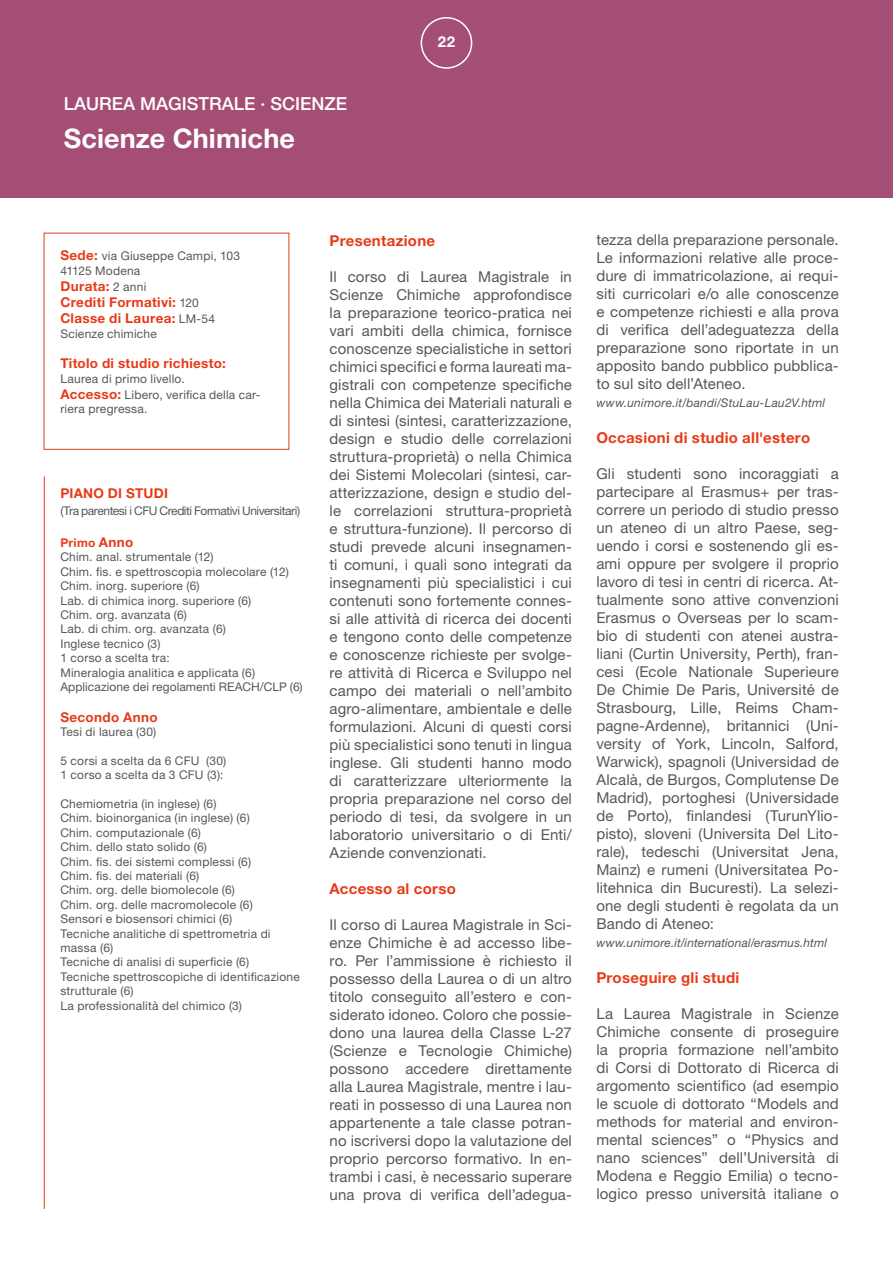
<style>
.page{position:relative;width:893px;height:1263px;background:#fff}
.page>*{position:absolute;margin:0;border:0;box-sizing:border-box;transform-origin:0 0}
.t1{font:700 27px "Helvetica Neue LT Std";letter-spacing:.005em;color:#fff}
.t2{font:500 18px "Helvetica Neue LT Std";color:#fff}
.t3{font:15px/18px "Helvetica Neue LT Std";letter-spacing:.01em;color:#575756;text-align:justify}
.t4{font:700 15px "Helvetica Neue LT Std";letter-spacing:.02em;color:#e73b18}
.t5{font:700 15px "Helvetica Neue LT Std";color:#fff}
.t6{font:700 13.5px/16.2px "Helvetica Neue LT Std";letter-spacing:.025em;color:#e73b18}
.t7{font:12px/14.4px "Helvetica Neue LT Std";letter-spacing:.015em;color:#575756}
.t8{font:italic 12px "Helvetica Neue LT Std";letter-spacing:.01em;color:#575756}
.t9{font:12px "Helvetica Neue LT Std";letter-spacing:-.04em;color:#575756}
.s1{font-weight:700;font-size:13.5px;color:#e73b18}
.s2{font-weight:400;font-size:12px;color:#575756}
.s3{font-weight:700;color:#e73b18}
</style>
<div class="page">
<div style="left:0;top:0;width:893px;height:197px;background:#a54e75"></div>
<hr style="left:44px;top:477px;width:1px;height:731px;background:#e73b18">
<div style="left:421px;top:17px;width:51px;height:52px;border:2px solid #fff;border-radius:50%"></div>
<p class="t2" style="left:64px;top:92px;width:285px">LAUREA MAGISTRALE · SCIENZE</p>
<h1 class="t1" style="left:64px;top:121px;width:233px">Scienze Chimiche</h1>
<p class="t5" style="left:438px;top:32px;width:19px">22</p>
<p class="t7" style="left:60px;top:249px;width:181px"><span class="s1">Sede:</span> via Giuseppe Campi, 103<br>41125 Modena</p>
<p class="t6" style="left:60px;top:278px;width:156px">Durata: <span class="s2">2 anni<br></span>Crediti Formativi: <span class="s2">120<br></span>Classe di Laurea: <span class="s2">LM-54</span></p>
<p class="t7" style="left:60px;top:326px;width:98px">Scienze chimiche</p>
<p class="t6" style="left:60px;top:355px;width:167px">Titolo di studio richiesto:</p>
<p class="t7" style="left:60px;top:370px;width:202px;line-height:16.2px">Laurea di primo livello.<br><span class="s1">Accesso:</span> Libero, verifica della car-</p>
<p class="t7" style="left:60px;top:402px;width:89px">riera pregressa.</p>
<p class="t6" style="left:60px;top:485px;width:109px">PIANO DI STUDI</p>
<p class="t9" style="left:60px;top:503px;width:241px">(Tra parentesi i CFU Crediti Formativi Universitari)</p>
<p class="t7" style="left:60px;top:535px;width:244px"><span class="s3">Primo</span> <span class="s1">Anno<br></span>Chim. anal. strumentale (12)<br>Chim. fis. e spettroscopia molecolare (12)<br>Chim. inorg. superiore (6)<br>Lab. di chimica inorg. superiore (6)<br>Chim. org. avanzata (6)<br>Lab. di chim. org. avanzata (6)<br>Inglese tecnico (3)<br>1 corso a scelta tra:<br>Mineralogia analitica e applicata (6)<br>Applicazione dei regolamenti REACH/CLP (6)</p>
<p class="t6" style="left:60px;top:708px;width:99px">Secondo Anno</p>
<p class="t7" style="left:60px;top:724px;width:98px">Tesi di laurea (30)</p>
<p class="t7" style="left:60px;top:753px;width:167px">5 corsi a scelta da 6 CFU (30)<br>1 corso a scelta da 3 CFU (3):</p>
<p class="t7" style="left:60px;top:796px;width:241px">Chemiometria (in inglese) (6)<br>Chim. bioinorganica (in inglese) (6)<br>Chim. computazionale (6)<br>Chim. dello stato solido (6)<br>Chim. fis. dei sistemi complessi (6)<br>Chim. fis. dei materiali (6)<br>Chim. org. delle biomolecole (6)<br>Chim. org. delle macromolecole (6)<br>Sensori e biosensori chimici (6)<br>Tecniche analitiche di spettrometria di massa (6)<br>Tecniche di analisi di superficie (6)<br>Tecniche spettroscopiche di identificazione strutturale (6)<br>La professionalità del chimico (3)</p>
<p class="t4" style="left:330px;top:231px;width:107px">Presentazione</p>
<p class="t3" style="left:330px;top:267px;width:244px">Il corso di Laurea Magistrale in Scienze Chimiche approfondisce la preparazione teorico-pratica nei vari ambiti della chimica, fornisce conoscenze specialistiche in settori chimici specifici e forma laureati ma&shy;gistrali con competenze specifiche nella Chimica dei Materiali naturali e di sintesi (sintesi, caratterizzazione, design e studio delle correlazioni struttura-proprietà) o nella Chimica dei Sistemi Molecolari (sintesi, car&shy;atterizzazione, design e studio del&shy;le correlazioni struttura-proprietà e struttura-funzione). Il percorso di studi prevede alcuni insegnamen&shy;ti comuni, i quali sono integrati da insegnamenti più specialistici i cui contenuti sono fortemente connes&shy;si alle attività di ricerca dei docenti e tengono conto delle competenze e conoscenze richieste per svolge&shy;re attività di Ricerca e Sviluppo nel campo dei materiali o nell’ambito agro-alimentare, ambientale e delle formulazioni. Alcuni di questi corsi più specialistici sono tenuti in lingua inglese. Gli studenti hanno modo di caratterizzare ulteriormente la propria preparazione nel corso del periodo di tesi, da svolgere in un laboratorio universitario o di Enti/ Aziende convenzionati.</p>
<p class="t4" style="left:330px;top:879px;width:128px">Accesso al corso</p>
<p class="t3" style="left:330px;top:915px;width:244px">Il corso di Laurea Magistrale in Sci&shy;enze Chimiche è ad accesso libe&shy;ro. Per l’ammissione è richiesto il possesso della Laurea o di un altro titolo conseguito all’estero e con&shy;siderato idoneo. Coloro che possie&shy;dono una laurea della Classe L-27 (Scienze e Tecnologie Chimiche) possono accedere direttamente alla Laurea Magistrale, mentre i lau&shy;reati in possesso di una Laurea non appartenente a tale classe potran&shy;no iscriversi dopo la valutazione del proprio percorso formativo. In en&shy;trambi i casi, è necessario superare una prova di verifica dell’adegua-</p>
<p class="t3" style="left:596px;top:230px;width:244px">tezza della preparazione personale.<br>Le informazioni relative alle proce&shy;dure di immatricolazione, ai requi&shy;siti curricolari e/o alle conoscenze e competenze richiesti e alla prova di verifica dell’adeguatezza della preparazione sono riportate in un apposito bando pubblico pubblica&shy;to sul sito dell’Ateneo.</p>
<p class="t8" style="left:596px;top:395px;width:230px">www.unimore.it/bandi/StuLau-Lau2V.html</p>
<p class="t4" style="left:596px;top:428px;width:215px">Occasioni di studio all'estero</p>
<p class="t3" style="left:596px;top:464px;width:244px">Gli studenti sono incoraggiati a partecipare al Erasmus+ per tras&shy;correre un periodo di studio presso un ateneo di un altro Paese, seg&shy;uendo i corsi e sostenendo gli es&shy;ami oppure per svolgere il proprio lavoro di tesi in centri di ricerca. At&shy;tualmente sono attive convenzioni Erasmus o Overseas per lo scam&shy;bio di studenti con atenei austra&shy;liani (Curtin University, Perth), fran&shy;cesi (Ecole Nationale Superieure De Chimie De Paris, Université de Strasbourg, Lille, Reims Cham&shy;pagne-Ardenne), britannici (Uni&shy;versity of York, Lincoln, Salford, Warwick), spagnoli (Universidad de Alcalà, de Burgos, Complutense De Madrid), portoghesi (Universidade de Porto), finlandesi (TurunYlio&shy;pisto), sloveni (Universita Del Lito&shy;rale), tedeschi (Universitat Jena, Mainz) e rumeni (Universitatea Po&shy;litehnica din Bucuresti). La selezi&shy;one degli studenti è regolata da un Bando di Ateneo:</p>
<p class="t8" style="left:596px;top:935px;width:232px">www.unimore.it/international/erasmus.html</p>
<p class="t4" style="left:596px;top:968px;width:145px">Proseguire gli studi</p>
<p class="t3" style="left:596px;top:1004px;width:244px">La Laurea Magistrale in Scienze Chimiche consente di proseguire la propria formazione nell’ambito di Corsi di Dottorato di Ricerca di argomento scientifico (ad esempio le scuole di dottorato “Models and methods for material and environ&shy;mental sciences” o “Physics and nano sciences” dell’Università di Modena e Reggio Emilia) o tecno&shy;logico presso università italiane o</p>
</div>
